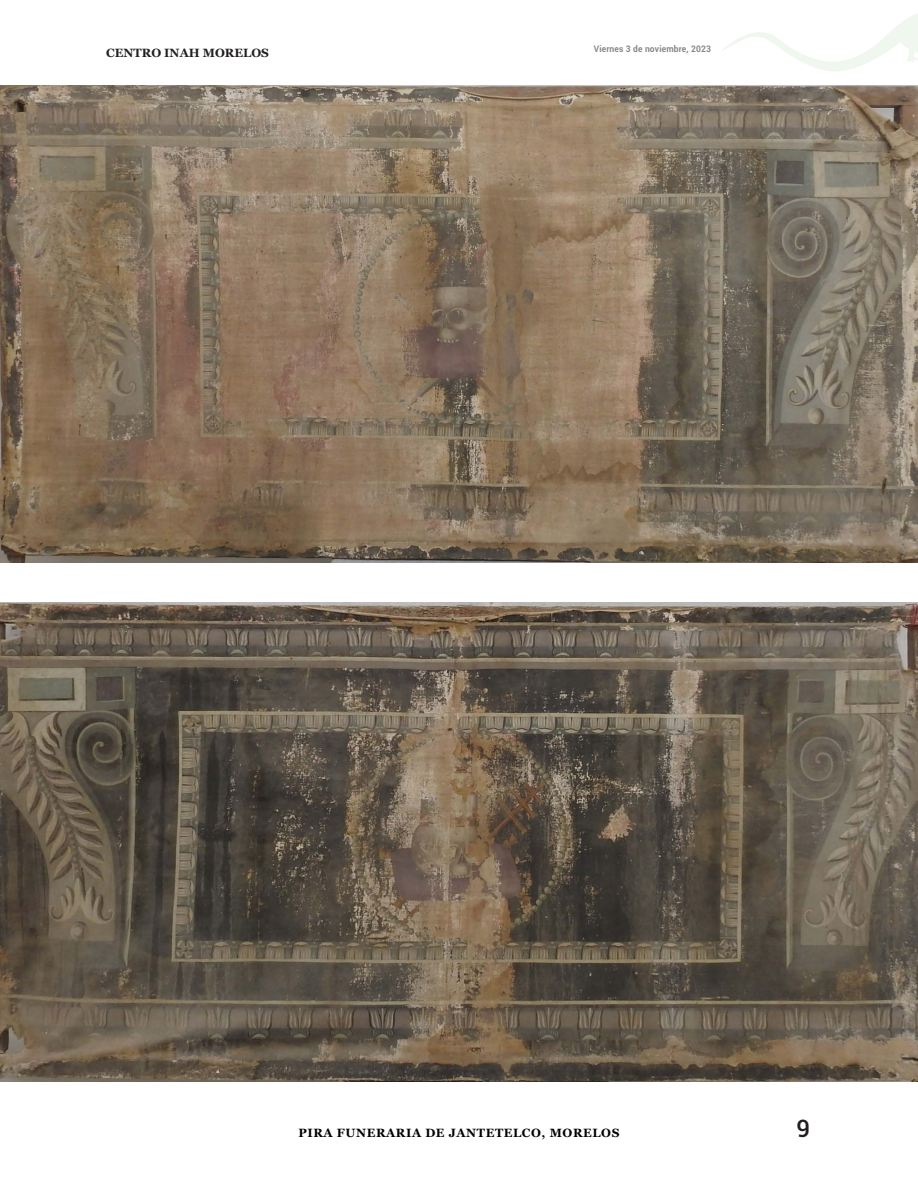
<style>
.page{position:relative;width:918px;height:1188px;background:#fff}
.page>*{position:absolute;margin:0;border:0;box-sizing:border-box;transform-origin:0 0}
.t1{font:500 24px "Roboto";color:#231f20}
.t2{font:700 12px "Georgia";letter-spacing:.05em;color:#000001}
.t3{font:700 12px "Georgia";color:#231f20}
.t4{font:700 9px "Roboto";letter-spacing:.02em;color:#878787;scale:.94 1}
</style>
<div class="page">
<img style="left:1px;top:85px;width:917px;height:478px">
<img style="left:0;top:602px;width:918px;height:480px">
<img style="left:0;top:85px;width:1px;height:478px">
<img style="left:0;top:602px;width:1px;height:478px">
<svg style="left:722px;top:14px;width:196px;height:57px"></svg>
<p class="t3" style="left:106px;top:45px;width:164px">CENTRO INAH MORELOS</p>
<p class="t4" style="left:594px;top:43px;width:126px">Viernes 3 de noviembre, 2023</p>
<p class="t2" style="left:298px;top:1125px;width:323px">PIRA FUNERARIA DE JANTETELCO, MORELOS</p>
<h1 class="t1" style="left:796px;top:1112px;width:15px">9</h1>
</div>
